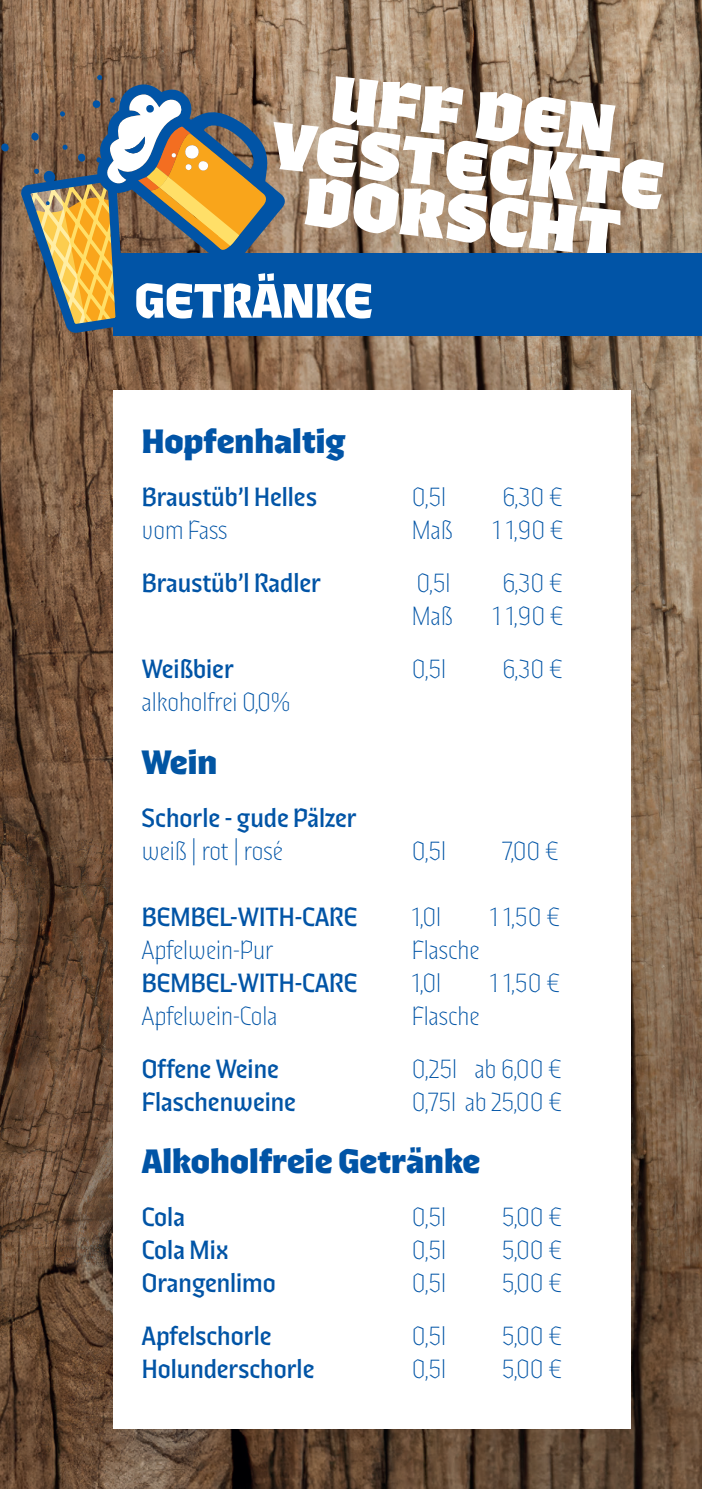
<style>
.page{position:relative;width:702px;height:1489px;background:#fff}
.page>*{position:absolute;margin:0;border:0;box-sizing:border-box;transform-origin:0 0}
.t1{font:700 50px "Ferryman";color:#fff}
.t2{font:700 35px "Ferryman";color:#0154a6}
.t3{font:700 35px "Ferryman";color:#0155a3}
.t4{font:100 27.5px "Ferryman";color:#0154a6}
.t5{font:27.5px "Ferryman";color:#0154a6}
</style>
<div class="page">
<img style="left:0;top:0;width:702px;height:1488px">
<div style="left:113px;top:253px;width:589px;height:83px;background:#0154a6"></div>
<div style="left:113px;top:390px;width:518px;height:1038px;background:#fff"></div>
<svg style="left:1px;top:143px;width:8px;height:9px"></svg>
<svg style="left:19px;top:74px;width:644px;height:264px"></svg>
<h1 class="t1" style="left:135px;top:270px;width:240px">GETRÄNKE</h1>
<p class="t2" style="left:142px;top:420px;width:205px">Hopfenhaltig</p>
<p class="t5" style="left:142px;top:481px;width:177px">Braustüb’l Helles</p>
<p class="t4" style="left:412px;top:481px;width:36px">0,5l</p>
<p class="t4" style="left:502px;top:481px;width:63px">6,30 €</p>
<p class="t4" style="left:142px;top:514px;width:87px">vom Fass</p>
<p class="t4" style="left:412px;top:514px;width:42px">Maß</p>
<p class="t4" style="left:492px;top:514px;width:73px">1 1,90 €</p>
<p class="t5" style="left:142px;top:567px;width:181px">Braustüb’l Radler</p>
<p class="t4" style="left:416px;top:567px;width:36px">0,5l</p>
<p class="t4" style="left:502px;top:567px;width:63px">6,30 €</p>
<p class="t4" style="left:412px;top:600px;width:42px">Maß</p>
<p class="t4" style="left:492px;top:600px;width:73px">1 1,90 €</p>
<p class="t5" style="left:142px;top:653px;width:93px">Weißbier</p>
<p class="t4" style="left:412px;top:653px;width:36px">0,5l</p>
<p class="t4" style="left:502px;top:653px;width:63px">6,30 €</p>
<p class="t4" style="left:142px;top:686px;width:150px">alkoholfrei 0,0%</p>
<p class="t3" style="left:142px;top:740px;width:77px">Wein</p>
<p class="t5" style="left:142px;top:801px;width:216px">Schorle - gude Pälzer</p>
<p class="t4" style="left:142px;top:834px;width:143px">weiß | rot | rosé</p>
<p class="t4" style="left:412px;top:834px;width:36px">0,5l</p>
<p class="t4" style="left:502px;top:834px;width:59px">7,00 €</p>
<p class="t5" style="left:142px;top:900px;width:217px">BEMBEL-WITH-CARE</p>
<p class="t4" style="left:412px;top:900px;width:31px">1,0l</p>
<p class="t4" style="left:490px;top:900px;width:72px">1 1,50 €</p>
<p class="t4" style="left:142px;top:933px;width:133px">Apfelwein-Pur</p>
<p class="t4" style="left:412px;top:933px;width:69px">Flasche</p>
<p class="t5" style="left:142px;top:966px;width:217px">BEMBEL-WITH-CARE</p>
<p class="t4" style="left:412px;top:966px;width:31px">1,0l</p>
<p class="t4" style="left:490px;top:966px;width:72px">1 1,50 €</p>
<p class="t4" style="left:142px;top:999px;width:137px">Apfelwein-Cola</p>
<p class="t4" style="left:412px;top:999px;width:69px">Flasche</p>
<p class="t5" style="left:142px;top:1052px;width:138px">Offene Weine</p>
<p class="t4" style="left:412px;top:1052px;width:152px">0,25l ab 6,00 €</p>
<p class="t5" style="left:142px;top:1085px;width:156px">Flaschenweine</p>
<p class="t4" style="left:412px;top:1085px;width:152px">0,75l ab 25,00 €</p>
<p class="t2" style="left:142px;top:1139px;width:340px">Alkoholfreie Getränke</p>
<p class="t5" style="left:142px;top:1200px;width:45px">Cola</p>
<p class="t4" style="left:412px;top:1200px;width:36px">0,5l</p>
<p class="t4" style="left:502px;top:1200px;width:62px">5,00 €</p>
<p class="t5" style="left:142px;top:1233px;width:88px">Cola Mix</p>
<p class="t4" style="left:412px;top:1233px;width:36px">0,5l</p>
<p class="t4" style="left:502px;top:1233px;width:62px">5,00 €</p>
<p class="t5" style="left:142px;top:1266px;width:136px">Orangenlimo</p>
<p class="t4" style="left:412px;top:1266px;width:36px">0,5l</p>
<p class="t4" style="left:502px;top:1266px;width:62px">5,00 €</p>
<p class="t5" style="left:142px;top:1319px;width:131px">Apfelschorle</p>
<p class="t4" style="left:412px;top:1319px;width:36px">0,5l</p>
<p class="t4" style="left:502px;top:1319px;width:62px">5,00 €</p>
<p class="t5" style="left:142px;top:1352px;width:174px">Holunderschorle</p>
<p class="t4" style="left:412px;top:1352px;width:36px">0,5l</p>
<p class="t4" style="left:502px;top:1352px;width:62px">5,00 €</p>
</div>
